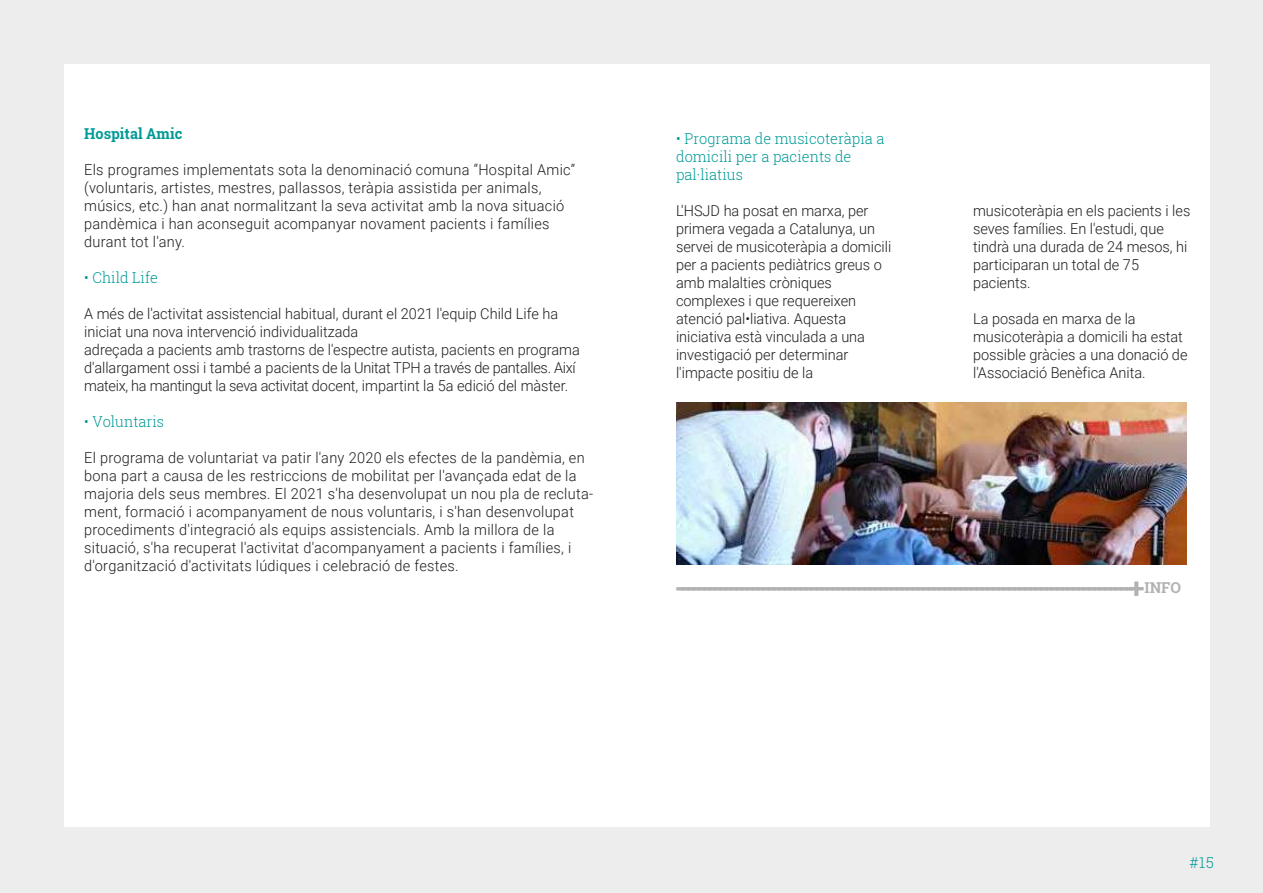
<style>
.page{position:relative;width:1263px;height:893px;background:#ededed}
.page>*{position:absolute;margin:0;border:0;box-sizing:border-box;transform-origin:0 0}
.t1{font:700 30px "Roboto Slab";color:#b3b2b2}
.t2{font:300 15px/18px "Roboto";color:#1d1d1b}
.t3{font:300 15px/18px "Roboto";letter-spacing:.02em;color:#1d1d1b}
.t4{font:300 15px/18px "Roboto Slab";color:#009a96}
.t5{font:700 15px "Roboto Slab";color:#009a96}
.s1{font-size:27px}
.s2{font-size:15px}
</style>
<div class="page">
<div style="left:64px;top:64px;width:1146px;height:762px;background:#fff"></div>
<img style="left:676px;top:402px;width:511px;height:162px">
<p class="t5" style="left:84px;top:123px;width:100px">Hospital Amic</p>
<p class="t3" style="left:84px;top:160px;width:493px">Els programes implementats sota la denominació comuna “Hospital Amic” (voluntaris, artistes, mestres, pallassos, teràpia assistida per animals, músics, etc.) han anat normalitzant la seva activitat amb la nova situació pandèmica i han aconseguit acompanyar novament pacients i famílies durant tot l'any.</p>
<p class="t4" style="left:84px;top:268px;width:75px">• Child Life</p>
<p class="t2" style="left:84px;top:304px;width:497px">A més de l'activitat assistencial habitual, durant el 2021 l'equip Child Life ha iniciat una nova intervenció individualitzada<br>adreçada a pacients amb trastorns de l'espectre autista, pacients en programa d'allargament ossi i també a pacients de la Unitat TPH a través de pantalles. Així mateix, ha mantingut la seva activitat docent, impartint la 5a edició del màster.</p>
<p class="t4" style="left:84px;top:412px;width:81px">• Voluntaris</p>
<p class="t3" style="left:84px;top:448px;width:510px">El programa de voluntariat va patir l'any 2020 els efectes de la pandèmia, en bona part a causa de les restriccions de mobilitat per l'avançada edat de la majoria dels seus membres. El 2021 s'ha desenvolupat un nou pla de recluta&shy;ment, formació i acompanyament de nous voluntaris, i s'han desenvolupat procediments d'integració als equips assistencials. Amb la millora de la situació, s'ha recuperat l'activitat d'acompanyament a pacients i famílies, i d'organització d'activitats lúdiques i celebració de festes.</p>
<p class="t4" style="left:676px;top:129px;width:210px">• Programa de musicoteràpia a domicili per a pacients de pal·liatius</p>
<p class="t2" style="left:676px;top:201px;width:217px">L'HSJD ha posat en marxa, per primera vegada a Catalunya, un servei de musicoteràpia a domicili per a pacients pediàtrics greus o amb malalties cròniques complexes i que requereixen atenció pal•liativa. Aquesta iniciativa està vinculada a una investigació per determinar l'impacte positiu de la</p>
<p class="t2" style="left:973px;top:201px;width:219px">musicoteràpia en els pacients i les seves famílies. En l'estudi, que tindrà una durada de 24 mesos, hi participaran un total de 75 pacients.</p>
<p class="t2" style="left:973px;top:309px;width:216px">La posada en marxa de la musicoteràpia a domicili ha estat possible gràcies a una donació de l'Associació Benèfica Anita.</p>
<h1 class="t1" style="left:674px;top:566px;width:508px">-------------------------------------------------------------------------------------<span class="s1">+</span> <span class="s2">I N F O</span></h1>
<p class="t4" style="left:1189px;top:853px;width:26px">#15</p>
</div>
